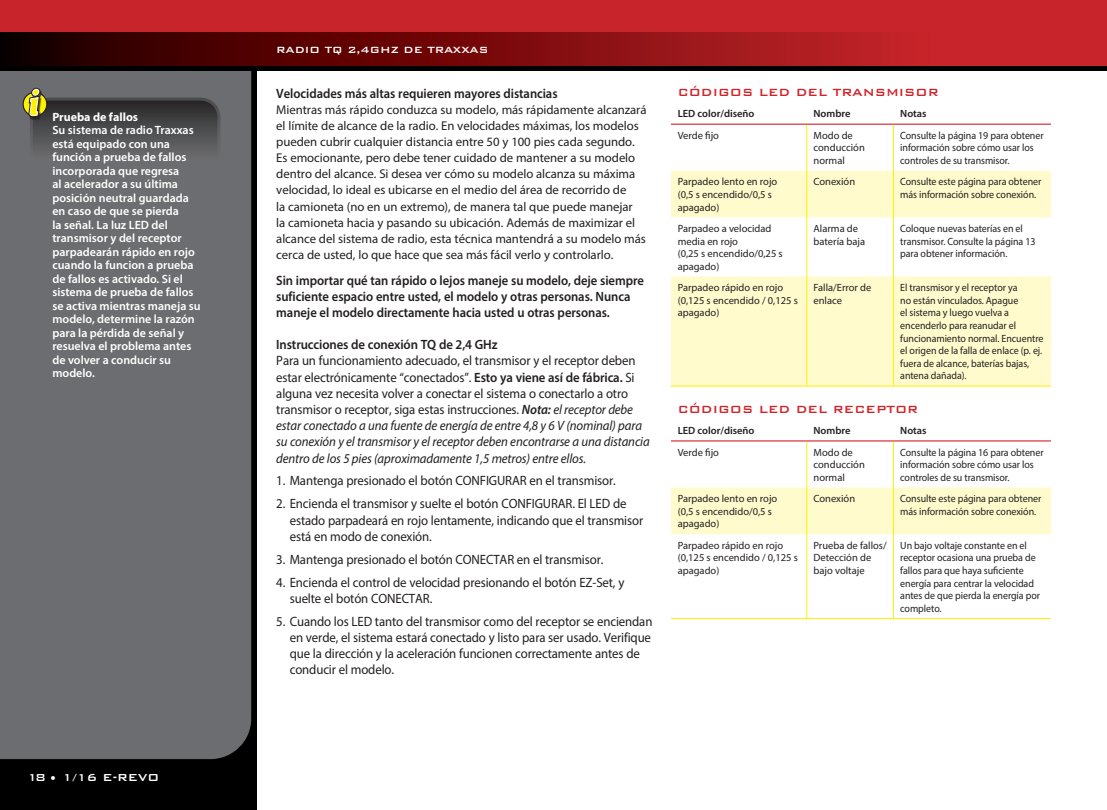
<style>
.page{position:relative;width:1107px;height:810px;background:#fff}
.page>*{position:absolute;margin:0;border:0;box-sizing:border-box;transform-origin:0 0}
.t1{font:500 13.8px "Bank Gothic BT";color:#d1232a}
.t2{font:13.5px/16.2px "Myriad Pro";letter-spacing:-.01em;color:#231f20;scale:.95 1}
.t3{font:600 13.5px/16px "Myriad Pro";letter-spacing:-.005em;color:#231f20;scale:.94 1}
.t4{font:600 13.5px "Myriad Pro";letter-spacing:-.005em;color:#231f20;scale:.95 1}
.t5{font:500 13.5px "Bank Gothic BT";color:#fff}
.t6{font:12.75px/16px "Myriad Pro";letter-spacing:-.005em;color:#231f20}
.t7{font:600 12px/13.5px "Myriad Pro";color:#fff}
.t8{font:500 12px "Bank Gothic BT";color:#fff}
.t9{font:700 12px "Myriad Pro";color:#fff}
.t10{font:10.5px/12.6px "Myriad Pro";letter-spacing:-.005em;color:#231f20;scale:.95 1}
.t11{font:10.5px/12.6px "Myriad Pro";letter-spacing:-.005em;color:#231f20}
.t12{font:600 10.5px "Myriad Pro";color:#231f20}
.s1{font-weight:600}
.s2{font-weight:600;font-style:italic}
.s3{font-style:italic}
</style>
<div class="page">
<div style="left:0;top:13px;width:256px;height:797px;background:#000"></div>
<div style="left:0;top:71px;width:251px;height:688px;background:#6c6d70"></div>
<div style="left:0;top:0;width:1107px;height:70px;background:#000"></div>
<div style="left:0;top:0;width:1107px;height:51px;background:#c8242b"></div>
<svg style="left:0;top:32px;width:1107px;height:34px;background:#7f0f12"></svg>
<div style="left:30px;top:98px;width:190px;height:84px;border:3px solid #fff;border-radius:18px"></div>
<svg style="left:23px;top:92px;width:24px;height:24px"></svg>
<div style="left:23px;top:92px;width:24px;height:25px;border:1px solid #231f20;border-radius:50%"></div>
<div style="left:31px;top:88px;width:10px;height:9px;border:3px solid #231f20;border-radius:50%"></div>
<svg style="left:27px;top:89px;width:192px;height:91px;background:#595957"></svg>
<div style="left:671px;top:171px;width:380px;height:46px;background:#fffbcc"></div>
<div style="left:671px;top:276px;width:380px;height:110px;background:#fffbcc"></div>
<div style="left:671px;top:488px;width:380px;height:46px;background:#fffbcc"></div>
<hr style="left:806px;top:125px;width:1px;height:46px;background:#fff101">
<hr style="left:893px;top:125px;width:1px;height:46px;background:#fff101">
<hr style="left:806px;top:171px;width:1px;height:46px;background:#fff101">
<hr style="left:893px;top:171px;width:1px;height:46px;background:#fff101">
<hr style="left:806px;top:217px;width:1px;height:59px;background:#fff101">
<hr style="left:893px;top:217px;width:1px;height:59px;background:#fff101">
<hr style="left:806px;top:276px;width:1px;height:110px;background:#fff101">
<hr style="left:893px;top:276px;width:1px;height:110px;background:#fff101">
<hr style="left:671px;top:386px;width:136px;height:1px;background:#fff101">
<hr style="left:807px;top:386px;width:87px;height:1px;background:#fff101">
<hr style="left:894px;top:386px;width:157px;height:1px;background:#fff101">
<hr style="left:806px;top:442px;width:1px;height:46px;background:#fff101">
<hr style="left:893px;top:442px;width:1px;height:46px;background:#fff101">
<hr style="left:806px;top:488px;width:1px;height:46px;background:#fff101">
<hr style="left:893px;top:488px;width:1px;height:46px;background:#fff101">
<hr style="left:806px;top:534px;width:1px;height:84px;background:#fff101">
<hr style="left:893px;top:534px;width:1px;height:84px;background:#fff101">
<hr style="left:671px;top:618px;width:136px;height:1px;background:#fff101">
<hr style="left:807px;top:618px;width:87px;height:1px;background:#fff101">
<hr style="left:894px;top:618px;width:157px;height:1px;background:#fff101">
<hr style="left:671px;top:124px;width:136px;height:1px;background:#d1232a">
<hr style="left:807px;top:124px;width:87px;height:1px;background:#d1232a">
<hr style="left:894px;top:124px;width:157px;height:1px;background:#d1232a">
<hr style="left:671px;top:440px;width:136px;height:2px;background:#d1232a">
<hr style="left:807px;top:440px;width:87px;height:2px;background:#d1232a">
<hr style="left:894px;top:440px;width:157px;height:2px;background:#d1232a">
<p class="t9" style="left:52px;top:109px;width:87px">Prueba de fallos</p>
<p class="t7" style="left:52px;top:123px;width:150px">Su sistema de radio Traxxas está equipado con una función a prueba de fallos incorporada que regresa<br>al acelerador a su última posición neutral guardada en caso de que se pierda<br>la señal. La luz LED del transmisor y del receptor parpadearán rápido en rojo cuando la funcion a prueba de fallos es activado. Si el sistema de prueba de fallos se activa mientras maneja su modelo, determine la razón para la pérdida de señal y resuelva el problema antes de volver a conducir su modelo.</p>
<p class="t5" style="left:27px;top:770px;width:134px">18 • 1/16 E-REVO</p>
<p class="t8" style="left:276px;top:44px;width:214px">RADIO TQ 2,4GHZ DE TRAXXAS</p>
<p class="t3" style="left:276px;top:85px;width:301px">Velocidades más altas requieren mayores distancias</p>
<p class="t6" style="left:276px;top:102px;width:372px">Mientras más rápido conduzca su modelo, más rápidamente alcanzará el límite de alcance de la radio. En velocidades máximas, los modelos pueden cubrir cualquier distancia entre 50 y 100 pies cada segundo.<br>Es emocionante, pero debe tener cuidado de mantener a su modelo dentro del alcance. Si desea ver cómo su modelo alcanza su máxima velocidad, lo ideal es ubicarse en el medio del área de recorrido de<br>la camioneta (no en un extremo), de manera tal que puede manejar<br>la camioneta hacia y pasando su ubicación. Además de maximizar el alcance del sistema de radio, esta técnica mantendrá a su modelo más cerca de usted, lo que hace que sea más fácil verlo y controlarlo.</p>
<p class="t3" style="left:276px;top:272px;width:393px">Sin importar qué tan rápido o lejos maneje su modelo, deje siempre suficiente espacio entre usted, el modelo y otras personas. Nunca maneje el modelo directamente hacia usted u otras personas.</p>
<p class="t4" style="left:276px;top:336px;width:234px">Instrucciones de conexión TQ de 2,4 GHz</p>
<p class="t2" style="left:276px;top:352px;width:395px">Para un funcionamiento adecuado, el transmisor y el receptor deben estar electrónicamente “conectados”. <span class="s1">Esto ya viene así de fábrica.</span> Si alguna vez necesita volver a conectar el sistema o conectarlo a otro transmisor o receptor, siga estas instrucciones. <span class="s2">Nota:</span> <span class="s3">el receptor debe estar conectado a una fuente de energía de entre 4,8 y 6 V (nominal) para su conexión y el transmisor y el receptor deben encontrarse a una distancia dentro de los 5 pies (aproximadamente 1,5 metros) entre ellos.</span></p>
<p class="t2" style="left:276px;top:473px;width:359px">1. Mantenga presionado el botón CONFIGURAR en el transmisor.</p>
<p class="t2" style="left:290px;top:496px;width:374px;text-indent:-13px">2. Encienda el transmisor y suelte el botón CONFIGURAR. El LED de estado parpadeará en rojo lentamente, indicando que el transmisor está en modo de conexión.</p>
<p class="t2" style="left:276px;top:551px;width:346px">3. Mantenga presionado el botón CONECTAR en el transmisor.</p>
<p class="t2" style="left:290px;top:574px;width:354px;text-indent:-13px">4. Encienda el control de velocidad presionando el botón EZ-Set, y suelte el botón CONECTAR.</p>
<p class="t2" style="left:290px;top:613px;width:383px;text-indent:-13px">5. Cuando los LED tanto del transmisor como del receptor se enciendan en verde, el sistema estará conectado y listo para ser usado. Verifique que la dirección y la aceleración funcionen correctamente antes de conducir el modelo.</p>
<p class="t1" style="left:678px;top:85px;width:263px">CÓDIGOS LED DEL TRANSMISOR</p>
<p class="t12" style="left:678px;top:107px;width:78px">LED color/diseño</p>
<p class="t12" style="left:814px;top:107px;width:39px">Nombre</p>
<p class="t12" style="left:900px;top:107px;width:28px">Notas</p>
<p class="t11" style="left:678px;top:129px;width:43px">Verde fijo</p>
<p class="t11" style="left:814px;top:129px;width:53px">Modo de conducción normal</p>
<p class="t10" style="left:900px;top:129px;width:152px">Consulte la página 19 para obtener información sobre cómo usar los controles de su transmisor.</p>
<p class="t11" style="left:678px;top:175px;width:101px">Parpadeo lento en rojo (0,5 s encendido/0,5 s apagado)</p>
<p class="t11" style="left:814px;top:175px;width:43px">Conexión</p>
<p class="t10" style="left:900px;top:175px;width:150px">Consulte este página para obtener más información sobre conexión.</p>
<p class="t11" style="left:678px;top:222px;width:95px">Parpadeo a velocidad media en rojo</p>
<p class="t11" style="left:678px;top:247px;width:107px">(0,25 s encendido/0,25 s apagado)</p>
<p class="t11" style="left:814px;top:222px;width:53px">Alarma de batería baja</p>
<p class="t10" style="left:900px;top:222px;width:144px">Coloque nuevas baterías en el transmisor. Consulte la página 13 para obtener información.</p>
<p class="t11" style="left:678px;top:281px;width:122px">Parpadeo rápido en rojo (0,125 s encendido / 0,125 s apagado)</p>
<p class="t11" style="left:814px;top:281px;width:59px">Falla/Error de enlace</p>
<p class="t10" style="left:900px;top:281px;width:152px">El transmisor y el receptor ya<br>no están vinculados. Apague<br>el sistema y luego vuelva a encenderlo para reanudar el funcionamiento normal. Encuentre el origen de la falla de enlace (p. ej. fuera de alcance, baterías bajas, antena dañada).</p>
<p class="t1" style="left:678px;top:402px;width:242px">CÓDIGOS LED DEL RECEPTOR</p>
<p class="t12" style="left:678px;top:424px;width:78px">LED color/diseño</p>
<p class="t12" style="left:814px;top:424px;width:39px">Nombre</p>
<p class="t12" style="left:900px;top:424px;width:28px">Notas</p>
<p class="t11" style="left:678px;top:446px;width:43px">Verde fijo</p>
<p class="t11" style="left:814px;top:446px;width:53px">Modo de conducción normal</p>
<p class="t10" style="left:900px;top:446px;width:152px">Consulte la página 16 para obtener información sobre cómo usar los controles de su transmisor.</p>
<p class="t11" style="left:678px;top:492px;width:101px">Parpadeo lento en rojo (0,5 s encendido/0,5 s apagado)</p>
<p class="t11" style="left:814px;top:492px;width:43px">Conexión</p>
<p class="t10" style="left:900px;top:492px;width:150px">Consulte este página para obtener más información sobre conexión.</p>
<p class="t11" style="left:678px;top:539px;width:122px">Parpadeo rápido en rojo (0,125 s encendido / 0,125 s apagado)</p>
<p class="t11" style="left:814px;top:539px;width:75px">Prueba de fallos/<br>Detección de bajo voltaje</p>
<p class="t10" style="left:900px;top:539px;width:149px">Un bajo voltaje constante en el receptor ocasiona una prueba de fallos para que haya suficiente energía para centrar la velocidad antes de que pierda la energía por completo.</p>
</div>
